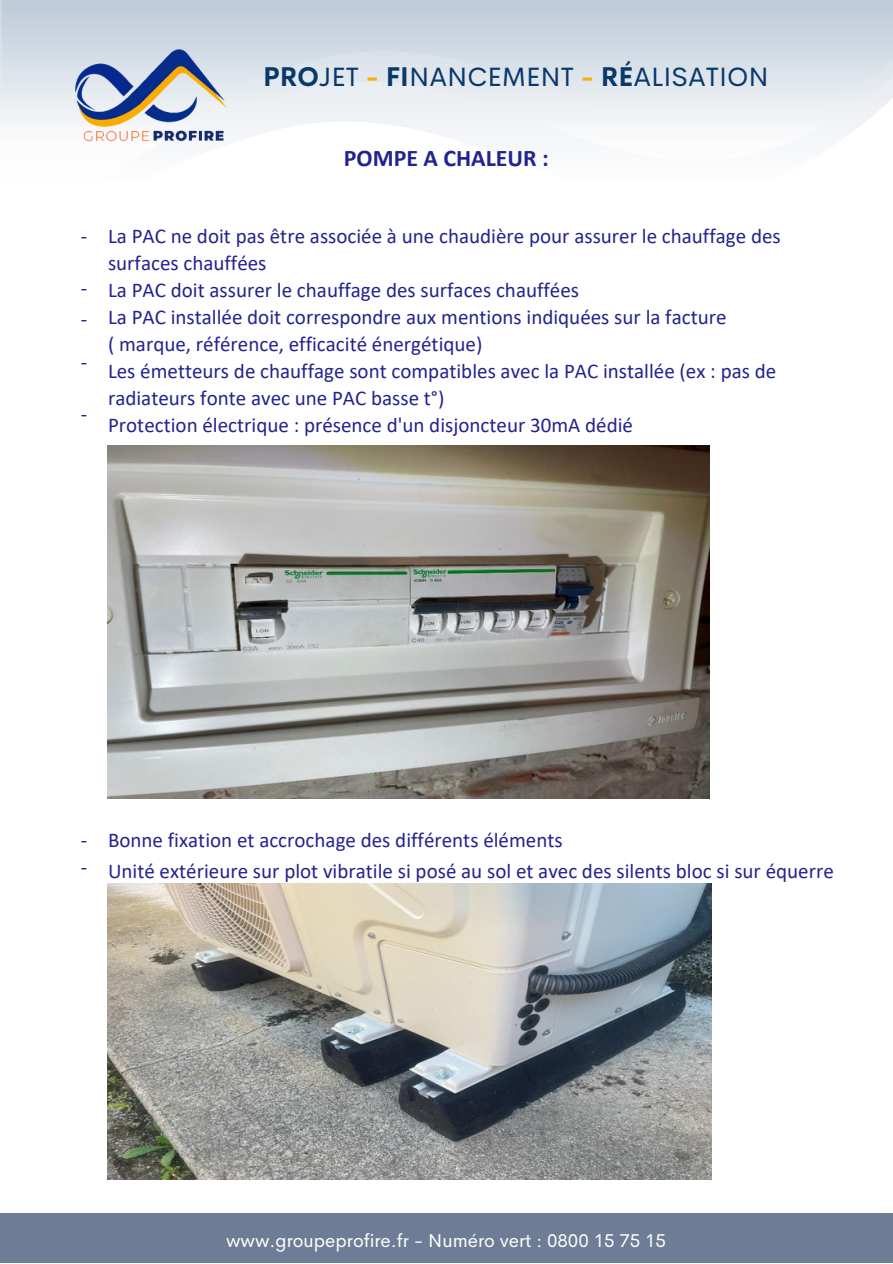
<style>
.page{position:relative;width:893px;height:1264px;background:#fff}
.page>*{position:absolute;margin:0;border:0;box-sizing:border-box;transform-origin:0 0}
.t1{font:26.55px "Cerebri Sans";color:#07396b}
.t2{font:700 23.85px "Calibri";color:#23238f}
.t3{font:21px/27px "Calibri";color:#23238f}
.t4{font:18.6px "Cerebri Sans";color:#fff}
.s1{font-weight:700}
.s2{font-weight:700;color:#f6b109}
</style>
<div class="page">
<svg style="left:0;top:0;width:892px;height:142px"></svg>
<img style="left:108px;top:445px;width:601px;height:353px">
<img style="left:108px;top:883px;width:604px;height:296px">
<img style="left:58px;top:0;width:187px;height:143px">
<div style="left:0;top:1212px;width:892px;height:50px;background:#6d7d95"></div>
<p class="t1" style="left:263px;top:59px;width:507px"><span class="s1">PRO</span>JET <span class="s2">-</span> <span class="s1">FI</span>NANCEMENT <span class="s2">-</span> <span class="s1">RÉ</span>ALISATION</p>
<p class="t2" style="left:344px;top:148px;width:206px">POMPE A CHALEUR :</p>
<p class="t3" style="left:81px;top:224px;width:8px">-</p>
<p class="t3" style="left:81px;top:276px;width:8px">-</p>
<p class="t3" style="left:81px;top:308px;width:8px">-</p>
<p class="t3" style="left:81px;top:350px;width:8px">-</p>
<p class="t3" style="left:81px;top:402px;width:8px">-</p>
<p class="t3" style="left:108px;top:224px;width:674px">La PAC ne doit pas être associée à une chaudière pour assurer le chauffage des surfaces chauffées</p>
<p class="t3" style="left:108px;top:278px;width:472px">La PAC doit assurer le chauffage des surfaces chauffées</p>
<p class="t3" style="left:108px;top:305px;width:620px">La PAC installée doit correspondre aux mentions indiquées sur la facture</p>
<p class="t3" style="left:108px;top:332px;width:376px">( marque, référence, efficacité énergétique)</p>
<p class="t3" style="left:108px;top:359px;width:669px">Les émetteurs de chauffage sont compatibles avec la PAC installée (ex : pas de radiateurs fonte avec une PAC basse t°)</p>
<p class="t3" style="left:108px;top:413px;width:526px">Protection électrique : présence d'un disjoncteur 30mA dédié</p>
<p class="t3" style="left:81px;top:828px;width:8px">- -</p>
<p class="t3" style="left:108px;top:828px;width:456px">Bonne fixation et accrochage des différents éléments</p>
<p class="t3" style="left:108px;top:859px;width:727px">Unité extérieure sur plot vibratile si posé au sol et avec des silents bloc si sur équerre</p>
<p class="t4" style="left:226px;top:1228px;width:441px">www.groupeprofire.fr - Numéro vert : 0800 15 75 15</p>
</div>
